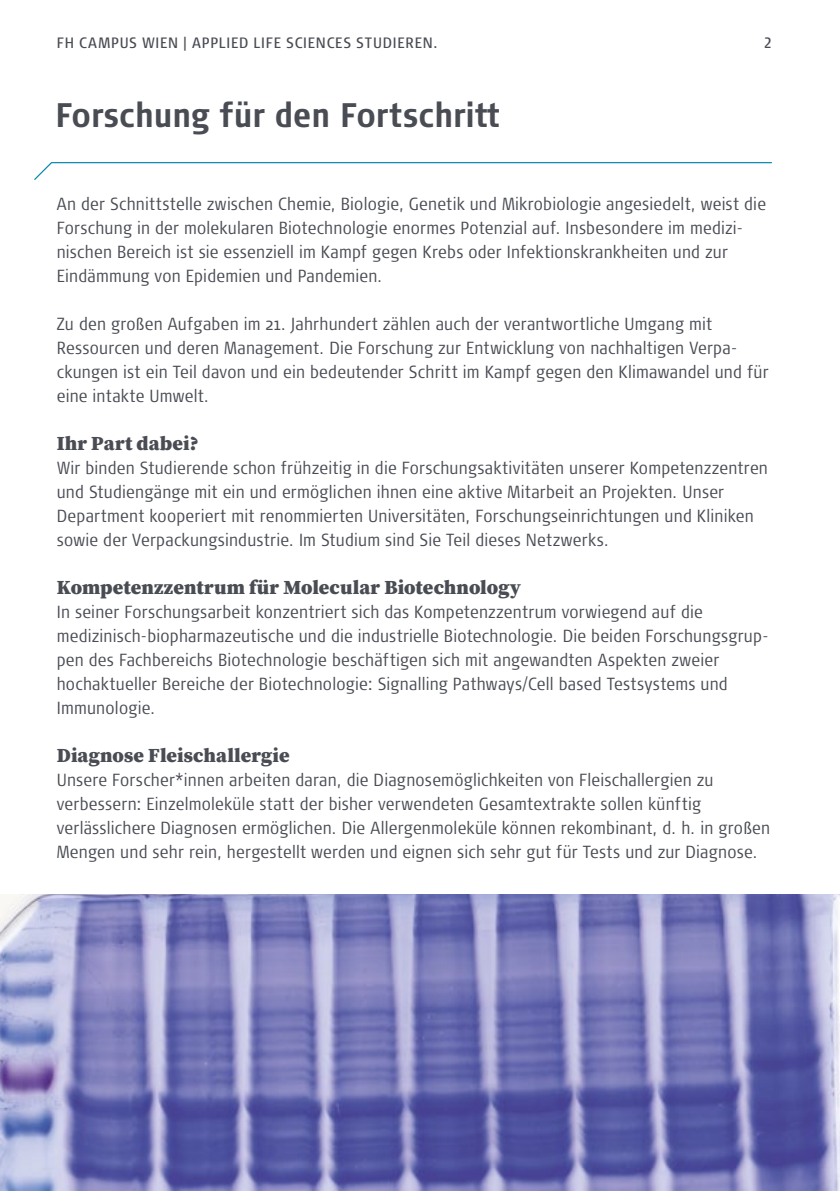
<style>
.page{position:relative;width:840px;height:1191px;background:#fff}
.page>*{position:absolute;margin:0;border:0;box-sizing:border-box;transform-origin:0 0}
.t1{font:700 condensed 34px "Signa OT";color:#494c53}
.t2{font:900 20px "Source Serif Pro";letter-spacing:.005em;color:#494c53}
.t3{font:300 condensed 17.6px/24px "Signa OT";letter-spacing:.01em;color:#494c53}
.t4{font:condensed 15px "Signa OT";letter-spacing:.05em;color:#494c53}
</style>
<div class="page">
<svg style="left:34px;top:162px;width:738px;height:18px"></svg>
<img style="left:0;top:894px;width:839px;height:297px">
<p class="t4" style="left:57px;top:34px;width:382px">FH CAMPUS WIEN | APPLIED LIFE SCIENCES STUDIEREN.</p>
<p class="t4" style="left:763px;top:34px;width:10px">2</p>
<h1 class="t1" style="left:55px;top:95px;width:446px">Forschung für den Fortschritt</h1>
<p class="t3" style="left:57px;top:192px;width:710px">An der Schnittstelle zwischen Chemie, Biologie, Genetik und Mikrobiologie angesiedelt, weist die Forschung in der molekularen Biotechnologie enormes Potenzial auf. Insbesondere im medizi&shy;nischen Bereich ist sie essenziell im Kampf gegen Krebs oder Infektionskrankheiten und zur Eindämmung von Epidemien und Pandemien.</p>
<p class="t3" style="left:57px;top:312px;width:713px">Zu den großen Aufgaben im 21. Jahrhundert zählen auch der verantwortliche Umgang mit Ressourcen und deren Management. Die Forschung zur Entwicklung von nachhaltigen Verpa&shy;ckungen ist ein Teil davon und ein bedeutender Schritt im Kampf gegen den Klimawandel und für eine intakte Umwelt.</p>
<p class="t2" style="left:57px;top:432px;width:143px">Ihr Part dabei?</p>
<p class="t3" style="left:57px;top:456px;width:712px">Wir binden Studierende schon frühzeitig in die Forschungsaktivitäten unserer Kompetenzzentren und Studiengänge mit ein und ermöglichen ihnen eine aktive Mitarbeit an Projekten. Unser Department kooperiert mit renommierten Universitäten, Forschungseinrichtungen und Kliniken sowie der Verpackungsindustrie. Im Studium sind Sie Teil dieses Netzwerks.</p>
<p class="t2" style="left:57px;top:576px;width:465px">Kompetenzzentrum für Molecular Biotechnology</p>
<p class="t3" style="left:57px;top:600px;width:713px">In seiner Forschungsarbeit konzentriert sich das Kompetenzzentrum vorwiegend auf die medizinisch-biopharmazeutische und die industrielle Biotechnologie. Die beiden Forschungsgrup&shy;pen des Fachbereichs Biotechnologie beschäftigen sich mit angewandten Aspekten zweier hochaktueller Bereiche der Biotechnologie: Signalling Pathways/Cell based Testsystems und Immunologie.</p>
<p class="t2" style="left:57px;top:744px;width:234px">Diagnose Fleischallergie</p>
<p class="t3" style="left:57px;top:768px;width:714px">Unsere Forscher*innen arbeiten daran, die Diagnosemöglichkeiten von Fleischallergien zu verbessern: Einzelmoleküle statt der bisher verwendeten Gesamtextrakte sollen künftig verlässlichere Diagnosen ermöglichen. Die Allergenmoleküle können rekombinant, d. h. in großen Mengen und sehr rein, hergestellt werden und eignen sich sehr gut für Tests und zur Diagnose.</p>
</div>
